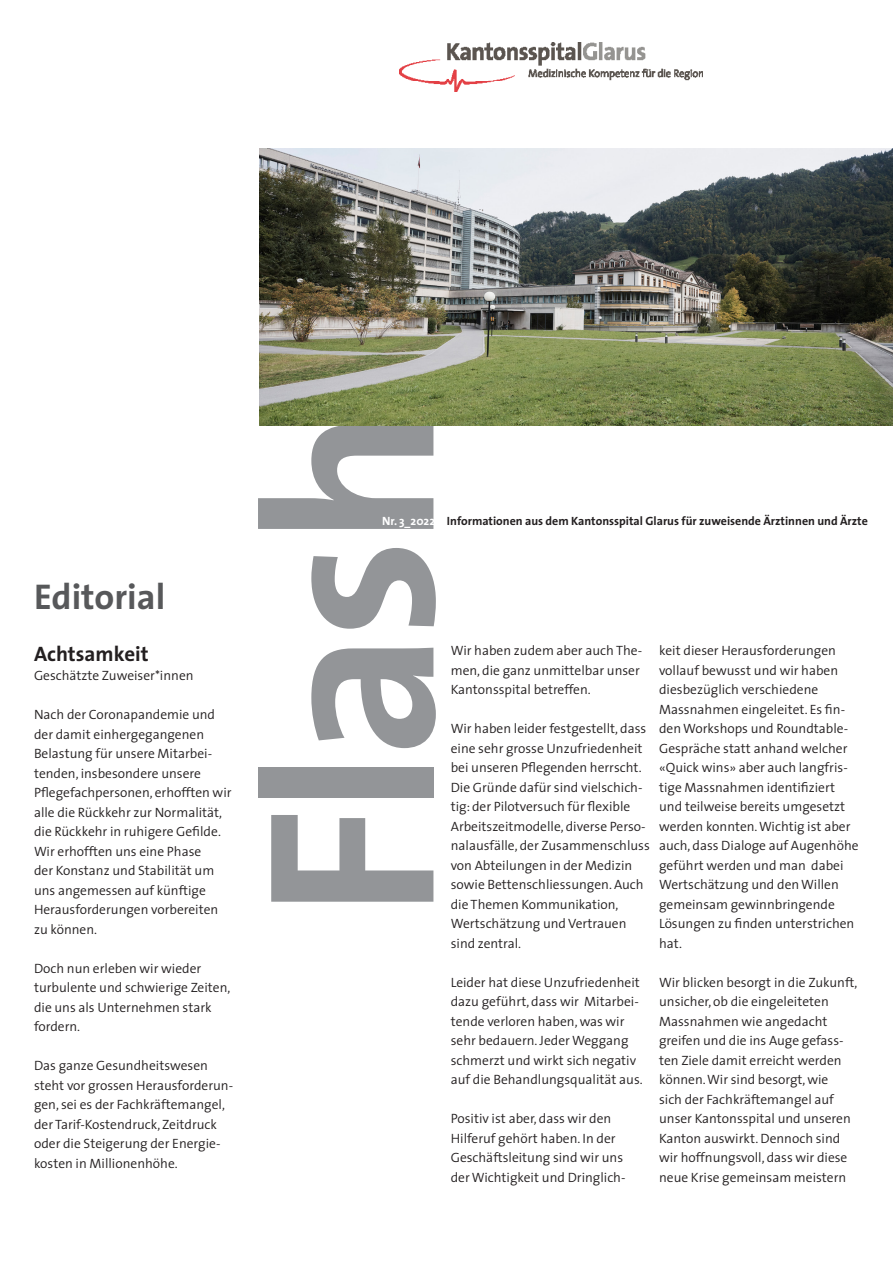
<style>
.page{position:relative;width:893px;height:1263px;background:#fff}
.page>*{position:absolute;margin:0;border:0;box-sizing:border-box;transform-origin:0 0}
.Zwischentitel{font:700 240.3px "The Sans";letter-spacing:-.03em;color:#939598}
.Zwischentitel-2{font:700 36px "The Sans";color:#57585a}
.t1{font:700 21px "The Sans";color:#231f20}
.t2{font:300 13.5px/19.5px "The Sans";color:#231f20}
.t3{font:700 12px "The Sans";color:#231f20}
.s1{color:#fff}
</style>
<div class="page">
<img style="left:399px;top:42px;width:303px;height:50px">
<img style="left:259px;top:149px;width:634px;height:276px">
<p class="Zwischentitel-2" style="left:34px;top:567px;width:133px">Editorial</p>
<p class="t1" style="left:34px;top:636px;width:116px">Achtsamkeit</p>
<p class="t2" style="left:34px;top:665px;width:161px">Geschätzte Zuweiser*innen</p>
<p class="t2" style="left:34px;top:704px;width:199px">Nach der Coronapandemie und der damit einhergegangenen<br>Belastung für unsere Mitarbei&shy;tenden, insbesondere unsere<br>Pflegefachpersonen, erhofften wir alle die Rückkehr zur Normalität, die Rückkehr in ruhigere Gefilde.<br>Wir erhofften uns eine Phase<br>der Konstanz und Stabilität um uns angemessen auf künftige<br>Herausforderungen vorbereiten zu können.</p>
<p class="t2" style="left:34px;top:958px;width:198px">Doch nun erleben wir wieder turbulente und schwierige Zeiten, die uns als Unternehmen stark fordern.</p>
<p class="t2" style="left:34px;top:1055px;width:201px">Das ganze Gesundheitswesen steht vor grossen Herausforderun&shy;gen, sei es der Fachkräftemangel, der Tarif-Kostendruck, Zeitdruck oder die Steigerung der Energie&shy;kosten in Millionenhöhe.</p>
<p class="Zwischentitel" style="left:151px;top:918px;width:512px;rotate:-90deg">Flash</p>
<p class="t3" style="left:382px;top:511px;width:487px"><span class="s1">Nr. 3_2022</span> Informationen aus dem Kantonsspital Glarus für zuweisende Ärztinnen und Ärzte</p>
<p class="t2" style="left:659px;top:641px;width:201px">keit dieser Herausforderungen vollauf bewusst und wir haben diesbezüglich verschiedene<br>Massnahmen eingeleitet. Es fin&shy;den Workshops und Roundtable-<br>Gespräche statt anhand welcher «Quick wins» aber auch langfris&shy;tige Massnahmen identifiziert und teilweise bereits umgesetzt werden konnten. Wichtig ist aber auch, dass Dialoge auf Augenhöhe geführt werden und man dabei<br>Wertschätzung und den Willen gemeinsam gewinnbringende<br>Lösungen zu finden unterstrichen hat.</p>
<p class="t2" style="left:659px;top:972px;width:200px">Wir blicken besorgt in die Zukunft, unsicher, ob die eingeleiteten<br>Massnahmen wie angedacht greifen und die ins Auge gefass&shy;ten Ziele damit erreicht werden können. Wir sind besorgt, wie<br>sich der Fachkräftemangel auf unser Kantonsspital und unseren<br>Kanton auswirkt. Dennoch sind wir hoffnungsvoll, dass wir diese neue Krise gemeinsam meistern</p>
<p class="t2" style="left:451px;top:641px;width:193px">Wir haben zudem aber auch The&shy;men, die ganz unmittelbar unser<br>Kantonsspital betreffen.</p>
<p class="t2" style="left:451px;top:719px;width:201px">Wir haben leider festgestellt, dass eine sehr grosse Unzufriedenheit bei unseren Pflegenden herrscht.<br>Die Gründe dafür sind vielschich&shy;tig: der Pilotversuch für flexible<br>Arbeitszeitmodelle, diverse Perso&shy;nalausfälle, der Zusammenschluss von Abteilungen in der Medizin sowie Bettenschliessungen. Auch die Themen Kommunikation,<br>Wertschätzung und Vertrauen sind zentral.</p>
<p class="t2" style="left:451px;top:972px;width:193px">Leider hat diese Unzufriedenheit dazu geführt, dass wir Mitarbei&shy;tende verloren haben, was wir sehr bedauern. Jeder Weggang schmerzt und wirkt sich negativ auf die Behandlungsqualität aus.</p>
<p class="t2" style="left:451px;top:1109px;width:176px">Positiv ist aber, dass wir den<br>Hilferuf gehört haben. In der<br>Geschäftsleitung sind wir uns der Wichtigkeit und Dringlich-</p>
</div>
